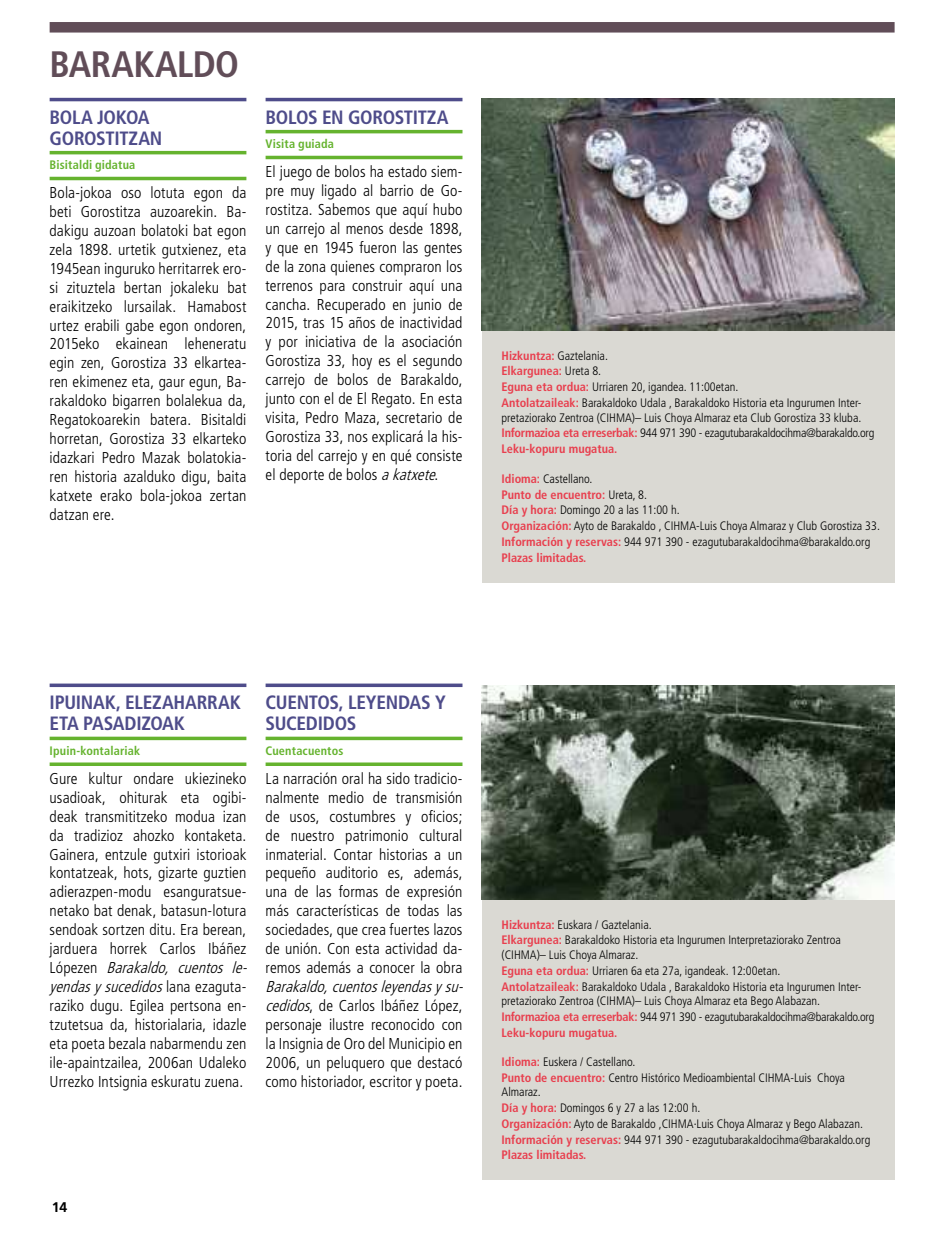
<style>
.page{position:relative;width:943px;height:1241px;background:#fff}
.page>*{position:absolute;margin:0;border:0;box-sizing:border-box;transform-origin:0 0}
.t1{font:700 condensed 36.75px "Frutiger";letter-spacing:-.015em;color:#614d58}
.t2{font:700 condensed 19.25px/21px "Frutiger";letter-spacing:-.015em;color:#4e4c8a}
.t3{font:300 condensed 15.75px/18.9px "Frutiger";letter-spacing:.005em;color:#000;text-align:justify}
.t4{font:700 14px "Frutiger";color:#000}
.t5{font:300 condensed 12.25px/15.6px "Frutiger";color:#000}
.t6{font:700 condensed 12.25px "Frutiger";letter-spacing:.01em;color:#65b32e}
.s1{font-style:italic}
.s2{font-weight:700;color:#e83f4e}
</style>
<div class="page">
<div style="left:482px;top:98px;width:412px;height:484px;background:#dad9d3"></div>
<div style="left:482px;top:685px;width:412px;height:494px;background:#dad9d3"></div>
<img style="left:482px;top:98px;width:412px;height:232px">
<img style="left:482px;top:685px;width:412px;height:214px">
<svg style="left:265px;top:683px;width:197px;height:4px"></svg>
<svg style="left:265px;top:736px;width:197px;height:4px"></svg>
<hr style="left:265px;top:762px;width:197px;height:3px;background:#65b32e">
<hr style="left:265px;top:98px;width:197px;height:3px;background:#4e4c8a">
<hr style="left:265px;top:130px;width:197px;height:3px;background:#65b32e">
<hr style="left:265px;top:156px;width:197px;height:3px;background:#65b32e">
<div style="left:50px;top:22px;width:844px;height:11px;background:#614d58"></div>
<hr style="left:50px;top:98px;width:196px;height:3px;background:#4e4c8a">
<hr style="left:50px;top:151px;width:196px;height:3px;background:#65b32e">
<hr style="left:50px;top:177px;width:196px;height:3px;background:#65b32e">
<svg style="left:50px;top:683px;width:196px;height:4px"></svg>
<svg style="left:50px;top:736px;width:196px;height:4px"></svg>
<hr style="left:50px;top:762px;width:196px;height:3px;background:#65b32e">
<h1 class="t1" style="left:50px;top:43px;width:191px">BARAKALDO</h1>
<p class="t2" style="left:50px;top:106px;width:114px">BOLA JOKOA<br>GOROSTITZAN</p>
<p class="t6" style="left:50px;top:158px;width:87px">Bisitaldi gidatua</p>
<p class="t3" style="left:50px;top:183px;width:198px">Bola-jokoa oso lotuta egon da beti Gorostitza auzoarekin. Ba&shy;dakigu auzoan bolatoki bat egon zela 1898. urtetik gutxienez, eta 1945ean inguruko herritarrek ero&shy;si zituztela bertan jokaleku bat eraikitzeko lursailak. Hamabost urtez erabili gabe egon ondoren, 2015eko ekainean leheneratu egin zen, Gorostiza 33 elkartea&shy;ren ekimenez eta, gaur egun, Ba&shy;rakaldoko bigarren bolalekua da, Regatokoarekin batera. Bisitaldi horretan, Gorostiza 33 elkarteko idazkari Pedro Mazak bolatokia&shy;ren historia azalduko digu, baita katxete erako bola-jokoa zertan datzan ere.</p>
<p class="t2" style="left:265px;top:106px;width:184px">BOLOS EN GOROSTITZA</p>
<p class="t6" style="left:265px;top:137px;width:70px">Visita guiada</p>
<p class="t3" style="left:265px;top:162px;width:198px">El juego de bolos ha estado siem&shy;pre muy ligado al barrio de Go&shy;rostitza. Sabemos que aquí hubo un carrejo al menos desde 1898, y que en 1945 fueron las gentes de la zona quienes compraron los terrenos para construir aquí una cancha. Recuperado en junio de 2015, tras 15 años de inactividad y por iniciativa de la asociación Gorostiza 33, hoy es el segundo carrejo de bolos de Barakaldo, junto con el de El Regato. En esta visita, Pedro Maza, secretario de Gorostiza 33, nos explicará la his&shy;toria del carrejo y en qué consiste el deporte de bolos <span class="s1">akatxete</span>.</p>
<p class="t5" style="left:501px;top:348px;width:374px"><span class="s2">Hizkuntza:</span> Gaztelania.<br><span class="s2">Elkargunea:</span> Ureta 8.<br><span class="s2">Eguna eta ordua:</span> Urriaren 20, igandea. 11:00etan.<br><span class="s2">Antolatzaileak:</span> Barakaldoko Udala , Barakaldoko Historia eta Ingurumen Inter&shy;pretaziorako Zentroa (CIHMA)– Luis Choya Almaraz eta Club Gorostiza 33 kluba.<br><span class="s2">Informazioa eta erreserbak:</span> 944 971 390 - ezagutubarakaldocihma@barakaldo.org <span class="s2">Leku-kopuru mugatua.</span></p>
<p class="t5" style="left:501px;top:471px;width:380px"><span class="s2">Idioma:</span> Castellano.<br><span class="s2">Punto de encuentro:</span> Ureta, 8.<br><span class="s2">Día y hora:</span> Domingo 20 a las 11:00 h.<br><span class="s2">Organización:</span> Ayto de Barakaldo , CIHMA-Luis Choya Almaraz y Club Gorostiza 33.<br><span class="s2">Información y reservas:</span> 944 971 390 - ezagutubarakaldocihma@barakaldo.org <span class="s2">Plazas limitadas.</span></p>
<p class="t2" style="left:50px;top:692px;width:193px">IPUINAK, ELEZAHARRAK<br>ETA PASADIZOAK</p>
<p class="t6" style="left:50px;top:743px;width:92px">Ipuin-kontalariak</p>
<p class="t3" style="left:50px;top:769px;width:203px;text-align:left">Gure kultur ondare ukiezineko usadioak, ohiturak eta ogibi&shy;deak transmititzeko modua izan da tradizioz ahozko kontaketa.<br>Gainera, entzule gutxiri istorioak kontatzeak, hots, gizarte guztien adierazpen-modu esanguratsue&shy;netako bat denak, batasun-lotura sendoak sortzen ditu. Era berean, jarduera horrek Carlos Ibáñez L ó p e z e n <span class="s1">Barakaldo, cuentos le&shy;yendasysucedidos</span>l a n a e z a g u t a - raziko dugu. Egilea pertsona en&shy;tzutetsua da, historialaria, idazle eta poeta bezala nabarmendu zen ile-apaintzailea, 2006an Udaleko Urrezko Intsignia eskuratu zuena.</p>
<p class="t2" style="left:265px;top:692px;width:182px">CUENTOS, LEYENDAS Y<br>SUCEDIDOS</p>
<p class="t6" style="left:265px;top:743px;width:79px">Cuentacuentos</p>
<p class="t3" style="left:265px;top:769px;width:198px">La narración oral ha sido tradicio&shy;nalmente medio de transmisión de usos, costumbres y oficios; de nuestro patrimonio cultural inmaterial. Contar historias a un pequeño auditorio es, además, una de las formas de expresión más características de todas las sociedades, que crea fuertes lazos de unión. Con esta actividad da&shy;remos además a conocer la obra</p>
<p class="t3" style="left:265px;top:977px;width:203px;text-align:left"><span class="s1">Barakaldo,cuentosleyendasysu&shy;cedidos</span>, de Carlos Ibáñez López, personaje ilustre reconocido con la Insignia de Oro del Municipio en 2006, un peluquero que destacó como historiador, escritor y poeta.</p>
<p class="t4" style="left:52px;top:1198px;width:17px">14</p>
<p class="t5" style="left:501px;top:916px;width:374px"><span class="s2">Hizkuntza:</span> Euskara / Gaztelania.<br><span class="s2">Elkargunea:</span> Barakaldoko Historia eta Ingurumen Interpretaziorako Zentroa (CIHMA)– Luis Choya Almaraz.<br><span class="s2">Eguna eta ordua:</span> Urriaren 6a eta 27a, igandeak. 12:00etan.<br><span class="s2">Antolatzaileak:</span> Barakaldoko Udala , Barakaldoko Historia eta Ingurumen Inter&shy;pretaziorako Zentroa (CIHMA)– Luis Choya Almaraz eta Bego Alabazan.<br><span class="s2">Informazioa eta erreserbak:</span> 944 971 390 - ezagutubarakaldocihma@barakaldo.org <span class="s2">Leku-kopuru mugatua.</span></p>
<p class="t5" style="left:501px;top:1053px;width:370px"><span class="s2">Idioma:</span> Euskera / Castellano.<br><span class="s2">Punto de encuentro:</span> Centro Histórico Medioambiental CIHMA-Luis Choya Almaraz.<br><span class="s2">Día y hora:</span> Domingos 6 y 27 a las 12:00 h.<br><span class="s2">Organización:</span> Ayto de Barakaldo ,CIHMA·Luis Choya Almaraz y Bego Alabazan.<br><span class="s2">Información y reservas:</span> 944 971 390 - ezagutubarakaldocihma@barakaldo.org <span class="s2">Plazas limitadas.</span></p>
</div>
